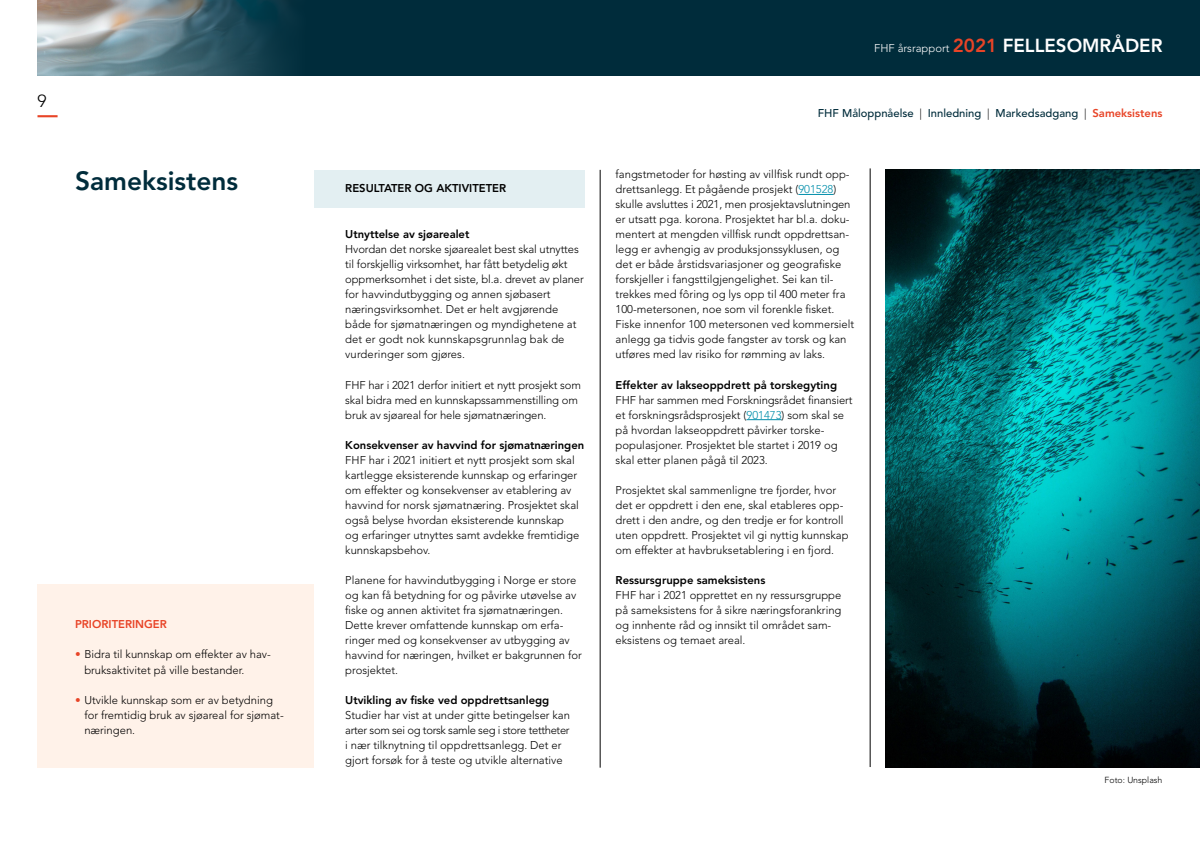
<style>
.page{position:relative;width:1200px;height:849px;background:#fff}
.page>*{position:absolute;margin:0;border:0;box-sizing:border-box;transform-origin:0 0}
.FHF_Brødtekst{font:800 26.25px "Avenir LT";color:#002c3b}
.t1{font:300 17.5px "Avenir LT";color:#000}
.FHF_Brødtekst-2{font:300 11.25px/15px "Avenir LT";color:#000}
.FHF_Brødtekst-3{font:800 11.25px "Avenir LT";color:#000}
.FHF_Ingress{font:500 11.25px "Avenir LT";color:#002c3b}
.FHF_Ingress-2{font:300 11.25px "Avenir LT";color:#fff}
.FHF_Brødtekst-4{font:800 11.25px "Avenir LT";color:#e84427}
.FHF_Brødtekst-5{font:300 8.75px "Avenir LT";color:#000}
.s1{color:#e84427}
.s2{font-weight:800;font-size:18.75px;color:#e84427}
.s3{font-weight:800;font-size:18.75px}
.s4{font-weight:300;color:#000}
.s5{font-weight:800;color:#e84427}
.s6{color:#008eaa}
</style>
<div class="page">
<hr style="left:38px;top:115px;width:20px;height:2px;background:#e84427">
<div style="left:38px;top:0;width:1162px;height:75px;background:#002c3b"></div>
<img style="left:38px;top:0;width:250px;height:75px">
<div style="left:314px;top:170px;width:270px;height:37px;background:#e3eff2"></div>
<div style="left:38px;top:584px;width:276px;height:183px;background:#ffefe4"></div>
<hr style="left:600px;top:170px;width:1px;height:597px;background:#000">
<hr style="left:870px;top:168px;width:1px;height:598px;background:#000">
<hr style="left:798px;top:194px;width:36px;height:1px;background:#008eaa">
<hr style="left:746px;top:419px;width:36px;height:1px;background:#008eaa">
<img style="left:886px;top:170px;width:314px;height:596px">
<h2 class="t1" style="left:38px;top:91px;width:11px">9</h2>
<p class="FHF_Brødtekst" style="left:75px;top:165px;width:165px">Sameksistens</p>
<p class="FHF_Brødtekst-4" style="left:75px;top:617px;width:93px">PRIORITERINGER</p>
<p class="FHF_Brødtekst-2" style="left:84px;top:646px;width:188px;text-indent:-9px"><span class="s1">•</span> Bidra til kunnskap om effekter av hav&shy;bruksaktivitet på ville bestander.</p>
<p class="FHF_Brødtekst-2" style="left:84px;top:691px;width:201px;text-indent:-9px"><span class="s1">•</span> Utvikle kunnskap som er av betydning for fremtidig bruk av sjøareal for sjømat&shy;næringen.</p>
<p class="FHF_Brødtekst-3" style="left:345px;top:181px;width:162px">RESULTATER OG AKTIVITETER</p>
<p class="FHF_Brødtekst-3" style="left:345px;top:228px;width:126px">Utnyttelse av sjøarealet</p>
<p class="FHF_Brødtekst-2" style="left:345px;top:242px;width:240px">Hvordan det norske sjøarealet best skal utnyttes til forskjellig virksomhet, har fått betydelig økt oppmerksomhet i det siste, bl.a. drevet av planer for havvindutbygging og annen sjøbasert næringsvirksomhet. Det er helt avgjørende både for sjømatnæringen og myndighetene at det er godt nok kunnskapsgrunnlag bak de vurderinger som gjøres.</p>
<p class="FHF_Brødtekst-2" style="left:345px;top:377px;width:237px">FHF har i 2021 derfor initiert et nytt prosjekt som skal bidra med en kunnskapssammenstilling om bruk av sjøareal for hele sjømatnæringen.</p>
<p class="FHF_Brødtekst-3" style="left:345px;top:438px;width:240px">Konsekvenser av havvind for sjømatnæringen</p>
<p class="FHF_Brødtekst-2" style="left:345px;top:452px;width:236px">FHF har i 2021 initiert et nytt prosjekt som skal kartlegge eksisterende kunnskap og erfaringer om effekter og konsekvenser av etablering av havvind for norsk sjømatnæring. Prosjektet skal også belyse hvordan eksisterende kunnskap og erfaringer utnyttes samt avdekke fremtidige kunnskapsbehov.</p>
<p class="FHF_Brødtekst-2" style="left:345px;top:572px;width:238px">Planene for havvindutbygging i Norge er store og kan få betydning for og påvirke utøvelse av fiske og annen aktivitet fra sjømatnæringen.<br>Dette krever omfattende kunnskap om erfa&shy;ringer med og konsekvenser av utbygging av havvind for næringen, hvilket er bakgrunnen for prosjektet.</p>
<p class="FHF_Brødtekst-3" style="left:345px;top:693px;width:206px">Utvikling av fiske ved oppdrettsanlegg</p>
<p class="FHF_Brødtekst-2" style="left:345px;top:707px;width:226px">Studier har vist at under gitte betingelser kan arter som sei og torsk samle seg i store tettheter i nær tilknytning til oppdrettsanlegg. Det er gjort forsøk for å teste og utvikle alternative</p>
<p class="FHF_Ingress-2" style="left:874px;top:41px;width:290px">FHF årsrapport <span class="s2">2021</span> <span class="s3">FELLESOMRÅDER</span></p>
<p class="FHF_Ingress" style="left:818px;top:107px;width:346px">FHF Måloppnåelse <span class="s4">|</span> Innledning <span class="s4">|</span> Markedsadgang <span class="s4">|</span> <span class="s5">Sameksistens</span></p>
<p class="FHF_Brødtekst-2" style="left:616px;top:167px;width:240px">fangstmetoder for høsting av villfisk rundt opp&shy;drettsanlegg. Et pågående prosjekt (<span class="s6">901528</span>) skulle avsluttes i 2021, men prosjektavslutningen er utsatt pga. korona. Prosjektet har bl.a. doku&shy;mentert at mengden villfisk rundt oppdrettsan&shy;legg er avhengig av produksjonssyklusen, og det er både årstidsvariasjoner og geografiske forskjeller i fangsttilgjengelighet. Sei kan til&shy;trekkes med fôring og lys opp til 400 meter fra 100-metersonen, noe som vil forenkle fisket.<br>Fiske innenfor 100 metersonen ved kommersielt anlegg ga tidvis gode fangster av torsk og kan utføres med lav risiko for rømming av laks.</p>
<p class="FHF_Brødtekst-3" style="left:616px;top:378px;width:223px">Effekter av lakseoppdrett på torskegyting</p>
<p class="FHF_Brødtekst-2" style="left:616px;top:392px;width:238px">FHF har sammen med Forskningsrådet finansiert et forskningsrådsprosjekt (<span class="s6">901473</span>) som skal se på hvordan lakseoppdrett påvirker torske&shy;populasjoner. Prosjektet ble startet i 2019 og skal etter planen pågå til 2023.</p>
<p class="FHF_Brødtekst-2" style="left:616px;top:482px;width:234px">Prosjektet skal sammenligne tre fjorder, hvor det er oppdrett i den ene, skal etableres opp&shy;drett i den andre, og den tredje er for kontroll uten oppdrett. Prosjektet vil gi nyttig kunnskap om effekter at havbruksetablering i en fjord.</p>
<p class="FHF_Brødtekst-3" style="left:616px;top:573px;width:151px">Ressursgruppe sameksistens</p>
<p class="FHF_Brødtekst-2" style="left:616px;top:587px;width:227px">FHF har i 2021 opprettet en ny ressursgruppe på sameksistens for å sikre næringsforankring og innhente råd og innsikt til området sam&shy;eksistens og temaet areal.</p>
<p class="FHF_Brødtekst-5" style="left:1105px;top:774px;width:59px">Foto: Unsplash</p>
</div>
